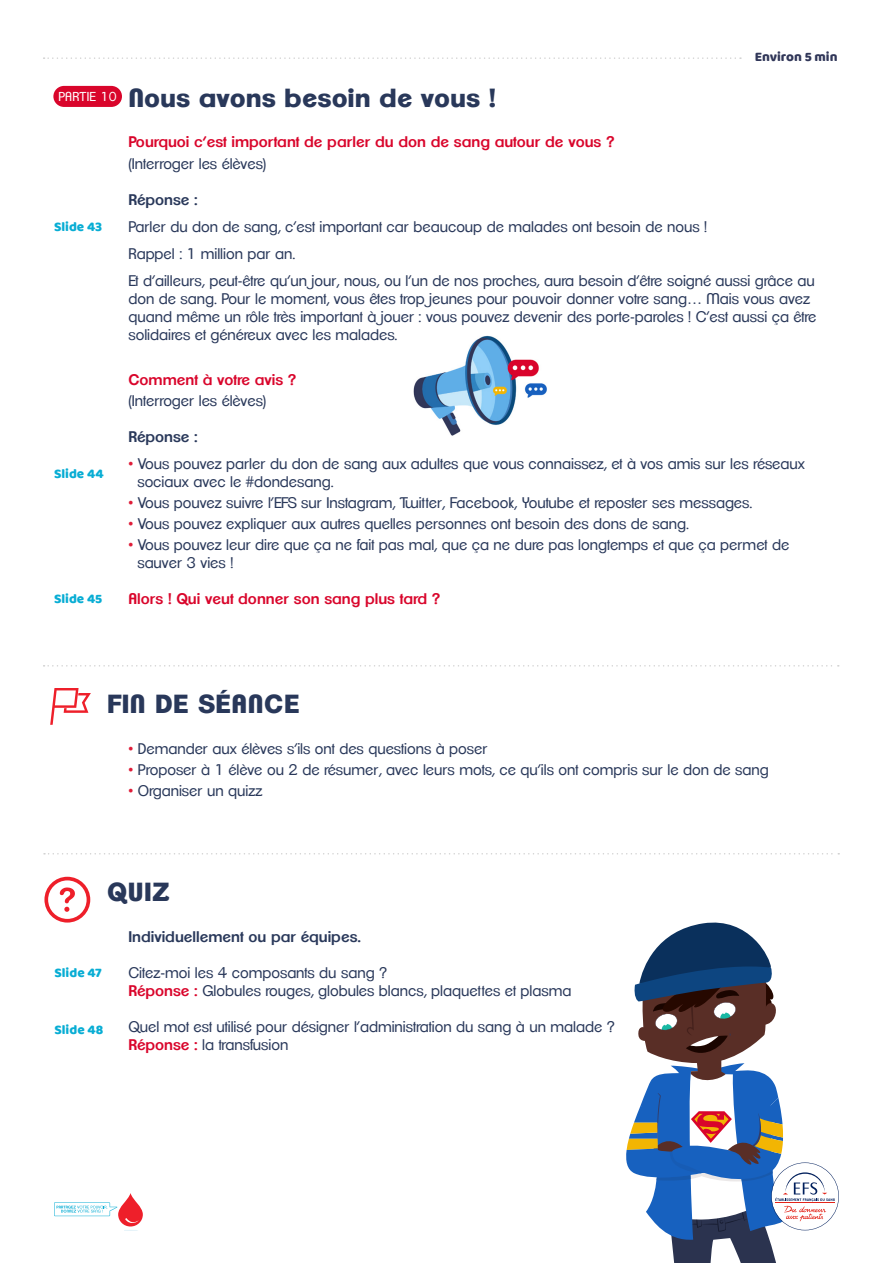
<style>
.page{position:relative;width:893px;height:1263px;background:#fff}
.page>*{position:absolute;margin:0;border:0;box-sizing:border-box;transform-origin:0 0}
.t1{font:800 25.5px "Clemente P Dao";color:#29385a}
.t2{font:800 25.5px "Clemente P Dao";letter-spacing:.02em;color:#29385a}
.t3{font:15px/18px "Clemente P Dag";color:#29385a}
.t4{font:600 15px "Clemente P Dak";color:#d9052b}
.t5{font:600 15px "Clemente P Dak";color:#29385a}
.t6{font:13.5px "Baloo";color:#08add4}
.t7{font:13.5px "Baloo";color:#313759}
.t8{font:12.6px "Clemente P Dag";letter-spacing:.02em;color:#fff}
.s1{color:#df1d39}
.s2{font-family:"Clemente P Dak";font-weight:600;color:#d9052b}
</style>
<div class="page">
<svg style="left:54px;top:1202px;width:63px;height:14px"></svg>
<svg style="left:125px;top:1230px;width:13px;height:1px"></svg>
<svg style="left:118px;top:1193px;width:25px;height:33px"></svg>
<svg style="left:125px;top:1218px;width:13px;height:5px"></svg>
<svg style="left:626px;top:922px;width:213px;height:341px"></svg>
<svg style="left:44px;top:57px;width:697px;height:2px"></svg>
<div style="left:53px;top:86px;width:69px;height:21px;background:#d9052b;border-radius:11px"></div>
<img style="left:413px;top:335px;width:134px;height:101px">
<svg style="left:44px;top:665px;width:795px;height:1px"></svg>
<svg style="left:50px;top:688px;width:41px;height:37px"></svg>
<svg style="left:44px;top:853px;width:795px;height:1px"></svg>
<svg style="left:44px;top:877px;width:46px;height:45px"></svg>
<p class="t8" style="left:58px;top:90px;width:60px">PARTIE 10</p>
<p class="t1" style="left:128px;top:82px;width:369px">Nous avons besoin de vous !</p>
<p class="t7" style="left:755px;top:48px;width:84px">Environ 5 min</p>
<p class="t6" style="left:54px;top:218px;width:50px">Slide 43</p>
<p class="t6" style="left:54px;top:465px;width:51px">Slide 44</p>
<p class="t6" style="left:54px;top:591px;width:50px">Slide 45</p>
<p class="t4" style="left:128px;top:133px;width:488px">Pourquoi c’est important de parler du don de sang autour de vous ?</p>
<p class="t3" style="left:128px;top:154px;width:139px">(Interroger les élèves)</p>
<p class="t5" style="left:128px;top:190px;width:71px">Réponse :</p>
<p class="t3" style="left:128px;top:217px;width:580px">Parler du don de sang, c’est important car beaucoup de malades ont besoin de nous !</p>
<p class="t3" style="left:128px;top:244px;width:168px">Rappel : 1 million par an.</p>
<p class="t3" style="left:128px;top:271px;width:690px">Et d’ailleurs, peut-être qu’un jour, nous, ou l’un de nos proches, aura besoin d’être soigné aussi grâce au don de sang. Pour le moment, vous êtes trop jeunes pour pouvoir donner votre sang… Mais vous avez quand même un rôle très important à jouer : vous pouvez devenir des porte-paroles ! C’est aussi ça être solidaires et généreux avec les malades.</p>
<p class="t4" style="left:128px;top:370px;width:170px">Comment à votre avis ?</p>
<p class="t3" style="left:128px;top:392px;width:139px">(Interroger les élèves)</p>
<p class="t5" style="left:128px;top:428px;width:71px">Réponse :</p>
<p class="t3" style="left:137px;top:455px;width:669px;text-indent:-9px"><span class="s1">•</span> Vous pouvez parler du don de sang aux adultes que vous connaissez, et à vos amis sur les réseaux sociaux avec le #dondesang.</p>
<p class="t3" style="left:128px;top:494px;width:625px"><span class="s1">•</span> Vous pouvez suivre l’EFS sur Instagram, Twitter, Facebook, Youtube et reposter ses messages.</p>
<p class="t3" style="left:128px;top:515px;width:562px"><span class="s1">•</span> Vous pouvez expliquer aux autres quelles personnes ont besoin des dons de sang.</p>
<p class="t3" style="left:137px;top:536px;width:653px;text-indent:-9px"><span class="s1">•</span> Vous pouvez leur dire que ça ne fait pas mal, que ça ne dure pas longtemps et que ça permet de sauver 3 vies !</p>
<p class="t4" style="left:128px;top:590px;width:314px">Alors ! Qui veut donner son sang plus tard ?</p>
<p class="t2" style="left:107px;top:688px;width:194px">FIN DE SÉANCE</p>
<p class="t3" style="left:128px;top:739px;width:361px"><span class="s1">•</span> Demander aux élèves s’ils ont des questions à poser</p>
<p class="t3" style="left:128px;top:760px;width:642px"><span class="s1">•</span> Proposer à 1 élève ou 2 de résumer, avec leurs mots, ce qu’ils ont compris sur le don de sang</p>
<p class="t3" style="left:128px;top:781px;width:135px"><span class="s1">•</span> Organiser un quizz</p>
<p class="t1" style="left:107px;top:876px;width:63px">QUIZ</p>
<p class="t5" style="left:128px;top:927px;width:234px">Individuellement ou par équipes.</p>
<p class="t3" style="left:128px;top:963px;width:260px">Citez-moi les 4 composants du sang ?</p>
<p class="t3" style="left:128px;top:981px;width:444px"><span class="s2">Réponse :</span> Globules rouges, globules blancs, plaquettes et plasma</p>
<p class="t3" style="left:128px;top:1017px;width:488px">Quel mot est utilisé pour désigner l’administration du sang à un malade ?</p>
<p class="t3" style="left:128px;top:1035px;width:161px"><span class="s2">Réponse :</span> la transfusion</p>
<p class="t6" style="left:54px;top:964px;width:49px">Slide 47</p>
<p class="t6" style="left:54px;top:1021px;width:50px">Slide 48</p>
</div>
